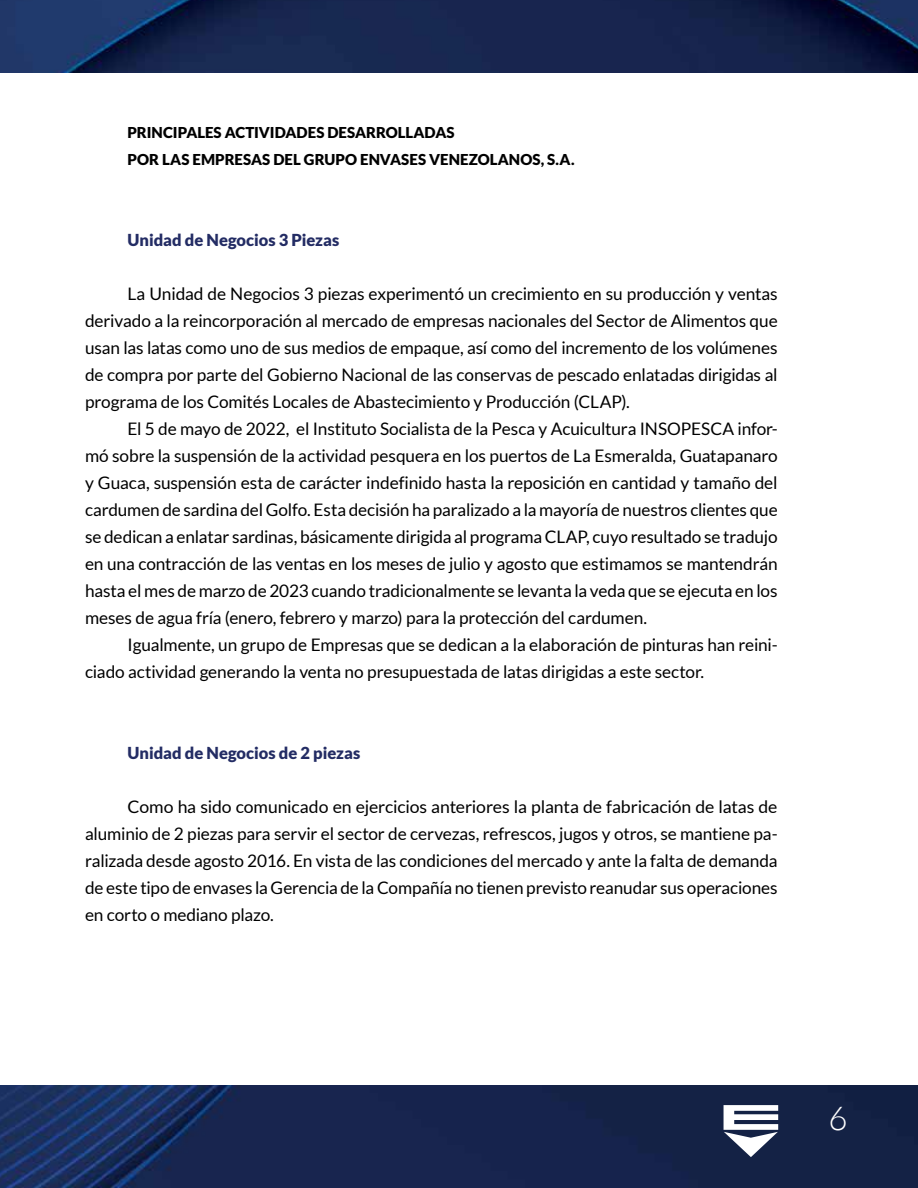
<style>
.page{position:relative;width:918px;height:1188px;background:#fff}
.page>*{position:absolute;margin:0;border:0;box-sizing:border-box;transform-origin:0 0}
.t1{font:300 33px "Lato";color:#fff}
.t2{font:17.25px/27px "Lato";letter-spacing:-.01em;color:#000;text-align:justify}
.t3{font:900 16.5px "Lato";letter-spacing:-.005em;color:#232c64}
.t4{font:900 15px/27px "Lato";letter-spacing:.005em;color:#000}
</style>
<div class="page">
<img style="left:0;top:1086px;width:918px;height:102px">
<img style="left:0;top:0;width:918px;height:72px">
<svg style="left:724px;top:1105px;width:54px;height:52px"></svg>
<p class="t4" style="left:128px;top:118px;width:449px">PRINCIPALES ACTIVIDADES DESARROLLADAS<br>POR LAS EMPRESAS DEL GRUPO ENVASES VENEZOLANOS, S.A.</p>
<p class="t3" style="left:128px;top:230px;width:213px">Unidad de Negocios 3 Piezas</p>
<p class="t2" style="left:85px;top:280px;width:694px;text-indent:43px">La Unidad de Negocios 3 piezas experimentó un crecimiento en su producción y ventas derivado a la reincorporación al mercado de empresas nacionales del Sector de Alimentos que usan las latas como uno de sus medios de empaque, así como del incremento de los volúmenes de compra por parte del Gobierno Nacional de las conservas de pescado enlatadas dirigidas al programa de los Comités Locales de Abastecimiento y Producción (CLAP).</p>
<p class="t2" style="left:85px;top:415px;width:694px;text-indent:43px">El 5 de mayo de 2022, el Instituto Socialista de la Pesca y Acuicultura INSOPESCA infor&shy;mó sobre la suspensión de la actividad pesquera en los puertos de La Esmeralda, Guatapanaro y Guaca, suspensión esta de carácter indefinido hasta la reposición en cantidad y tamaño del cardumen de sardina del Golfo. Esta decisión ha paralizado a la mayoría de nuestros clientes que se dedican a enlatar sardinas, básicamente dirigida al programa CLAP, cuyo resultado se tradujo en una contracción de las ventas en los meses de julio y agosto que estimamos se mantendrán hasta el mes de marzo de 2023 cuando tradicionalmente se levanta la veda que se ejecuta en los meses de agua fría (enero, febrero y marzo) para la protección del cardumen.</p>
<p class="t2" style="left:85px;top:631px;width:694px;text-indent:43px">Igualmente, un grupo de Empresas que se dedican a la elaboración de pinturas han reini&shy;ciado actividad generando la venta no presupuestada de latas dirigidas a este sector.</p>
<p class="t3" style="left:128px;top:743px;width:234px">Unidad de Negocios de 2 piezas</p>
<p class="t2" style="left:85px;top:793px;width:694px;text-indent:43px">Como ha sido comunicado en ejercicios anteriores la planta de fabricación de latas de aluminio de 2 piezas para servir el sector de cervezas, refrescos, jugos y otros, se mantiene pa&shy;ralizada desde agosto 2016. En vista de las condiciones del mercado y ante la falta de demanda de este tipo de envases la Gerencia de la Compañía no tienen previsto reanudar sus operaciones en corto o mediano plazo.</p>
<h1 class="t1" style="left:829px;top:1100px;width:21px">6</h1>
</div>
